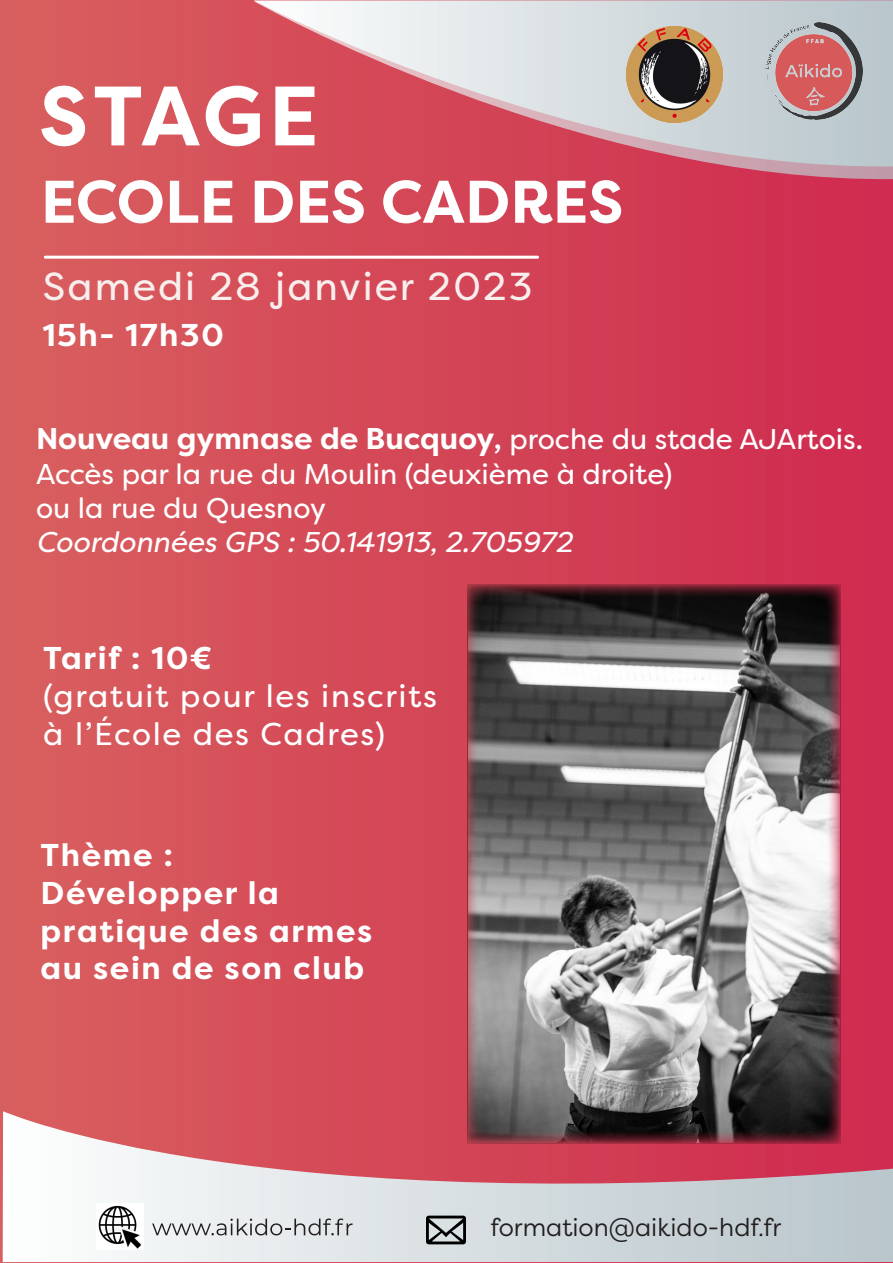
<style>
.page{position:relative;width:893px;height:1263px;background:#fff}
.page>*{position:absolute;margin:0;border:0;box-sizing:border-box;transform-origin:0 0}
.t1{font:700 84px "Filson Pro";letter-spacing:.04em;color:#fff}
.t2{font:700 60px "Filson Pro";color:#fff}
.t3{font:39px "Filson Pro";letter-spacing:.05em;color:#f7eeed}
.t4{font:700 31.5px/37.8px "Filson Pro";letter-spacing:.05em;color:#fff}
.t5{font:31.5px/37.8px "Filson Pro";letter-spacing:.05em;color:#fff}
.t6{font:700 30px "Filson Pro";color:#fff}
.t7{font:28.5px/34.2px "Filson Pro";color:#fff}
.t8{font:italic 28.5px "Filson Pro";color:#fff}
.t9{font:25.05px "Filson Pro";color:#231f20}
.s1{font-size:28.5px}
.s2{font-weight:400;font-size:28.5px}
</style>
<div class="page">
<div style="left:0;top:0;width:893px;height:1263px;background:linear-gradient(to right,#d8605e,#cf2a4e)"></div>
<hr style="left:45px;top:256px;width:493px;height:3px;background:#fff">
<svg style="left:254px;top:1px;width:639px;height:178px"></svg>
<img style="left:765px;top:23px;width:98px;height:97px">
<img style="left:618px;top:23px;width:114px;height:104px">
<svg style="left:3px;top:1111px;width:890px;height:151px"></svg>
<svg style="left:152px;top:1218px;width:201px;height:17px"></svg>
<img style="left:468px;top:584px;width:372px;height:559px">
<img style="left:96px;top:1203px;width:48px;height:46px">
<img style="left:426px;top:1207px;width:39px;height:45px">
<h1 class="t1" style="left:39px;top:63px;width:281px">STAGE</h1>
<h2 class="t2" style="left:41px;top:164px;width:584px">ECOLE DES CADRES</h2>
<p class="t3" style="left:43px;top:260px;width:491px">Samedi 28 janvier 2023</p>
<p class="t4" style="left:43px;top:317px;width:182px">15h- 17h30</p>
<p class="t6" style="left:36px;top:420px;width:829px">Nouveau gymnase de Bucquoy<span class="s1">,</span> <span class="s2">proche du stade AJArtois.</span></p>
<p class="t7" style="left:36px;top:456px;width:638px">Accès par la rue du Moulin (deuxième à droite) ou la rue du Quesnoy</p>
<p class="t8" style="left:36px;top:523px;width:538px">Coordonnées GPS : 50.141913, 2.705972</p>
<p class="t4" style="left:43px;top:640px;width:170px">Tarif : 10€</p>
<p class="t5" style="left:43px;top:677px;width:395px">(gratuit pour les inscrits à l’École des Cadres)</p>
<p class="t4" style="left:41px;top:837px;width:333px">Thème :<br>Développer la pratique des armes au sein de son club</p>
<p class="t9" style="left:490px;top:1210px;width:292px">formation@aikido-hdf.fr</p>
</div>
